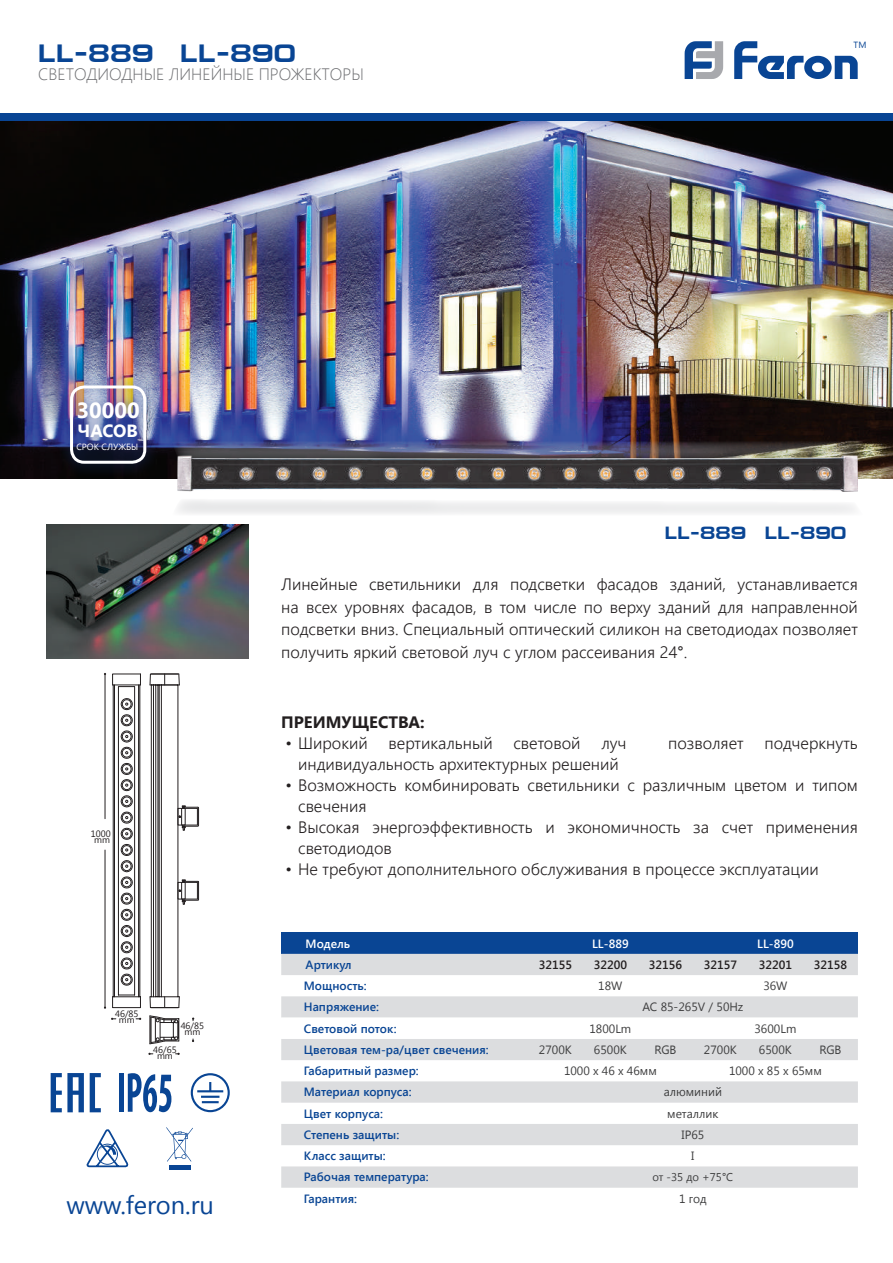
<style>
.page{position:relative;width:893px;height:1263px;background:#fff}
.page>*{position:absolute;margin:0;border:0;box-sizing:border-box;transform-origin:0 0}
.t1{font:700 25.5px "Europe Ext";color:#094594}
.t2{font:25.5px "Segoe UI";color:#094594}
.t3{font:700 21.9px "Segoe UI";color:#fff}
.t4{font:700 18px "Europe Ext";color:#094594}
.t5{font:700 17.7px "Segoe UI";letter-spacing:-.005em;color:#fff}
.t6{font:300 16.5px/22.5px "Segoe UI";color:#231f20}
.t7{font:300 16.5px "Segoe UI";color:#6c6d70}
.t8{font:700 16.5px "Segoe UI";color:#231f20}
.t9{font:600 12px "Segoe UI";color:#094594}
.t10{font:12px "Segoe UI";color:#3e3e3f}
.t11{font:600 12px "Segoe UI";color:#231f20}
.t12{font:600 12px "Segoe UI";color:#fff}
.t13{font:11.25px "Segoe UI";color:#3e3e3f}
.t14{font:9.15px "Segoe UI";color:#231f20}
.t15{font:9px "Segoe UI";color:#fff}
.t16{font:9px "Segoe UI";color:#094594}
.s1{font-weight:400}
</style>
<div class="page">
<svg style="left:178px;top:500px;width:677px;height:14px"></svg>
<img style="left:0;top:120px;width:893px;height:359px">
<svg style="left:685px;top:41px;width:38px;height:38px"></svg>
<svg style="left:734px;top:41px;width:124px;height:38px"></svg>
<div style="left:0;top:113px;width:893px;height:7px;background:#094594"></div>
<svg style="left:90px;top:1073px;width:11px;height:39px"></svg>
<svg style="left:51px;top:1073px;width:33px;height:39px"></svg>
<hr style="left:169px;top:1165px;width:21px;height:4px;background:#094594">
<svg style="left:166px;top:1127px;width:27px;height:35px"></svg>
<svg style="left:86px;top:1129px;width:43px;height:39px"></svg>
<div style="left:119px;top:1073px;width:5px;height:39px;background:#094594"></div>
<svg style="left:128px;top:1073px;width:43px;height:39px"></svg>
<svg style="left:191px;top:1073px;width:39px;height:39px"></svg>
<div style="left:281px;top:932px;width:247px;height:22px;background:#094594"></div>
<div style="left:528px;top:932px;width:165px;height:22px;background:#094594"></div>
<div style="left:693px;top:932px;width:165px;height:22px;background:#094594"></div>
<svg style="left:281px;top:954px;width:577px;height:234px;fill:#dcdddf"></svg>
<svg style="left:281px;top:1017px;width:577px;height:22px"></svg>
<svg style="left:150px;top:1015px;width:30px;height:29px"></svg>
<svg style="left:112px;top:674px;width:87px;height:334px"></svg>
<hr style="left:105px;top:674px;width:1px;height:145px;background:#231f20">
<hr style="left:105px;top:850px;width:1px;height:158px;background:#231f20">
<img style="left:172px;top:441px;width:692px;height:23px">
<img style="left:177px;top:456px;width:681px;height:35px">
<img style="left:46px;top:524px;width:203px;height:135px">
<div style="left:56px;top:371px;width:105px;height:107px;background:#253f8e;opacity:.75"></div>
<div style="left:70px;top:385px;width:76px;height:79px;border:3px solid #fff;border-radius:13px"></div>
<h1 class="t1" style="left:38px;top:39px;width:259px">LL-889 LL-890</h1>
<p class="t7" style="left:38px;top:62px;width:327px">СВЕТОДИОДНЫЕ ЛИНЕЙНЫЕ ПРОЖЕКТОРЫ</p>
<h2 class="t3" style="left:77px;top:394px;width:65px">30000</h2>
<p class="t5" style="left:78px;top:418px;width:62px">ЧАСОВ</p>
<p class="t15" style="left:76px;top:440px;width:63px">СРОК СЛУЖБЫ</p>
<p class="t16" style="left:854px;top:38px;width:14px">TM</p>
<p class="t4" style="left:665px;top:523px;width:183px">LL-889 LL-890</p>
<p class="t14" style="left:91px;top:827px;width:21px">1000</p>
<p class="t14" style="left:94px;top:833px;width:17px">mm</p>
<p class="t14" style="left:115px;top:1008px;width:25px">46/85</p>
<p class="t14" style="left:119px;top:1014px;width:17px">mm</p>
<p class="t14" style="left:181px;top:1019px;width:25px">46/85</p>
<p class="t14" style="left:184px;top:1025px;width:17px">mm</p>
<p class="t14" style="left:153px;top:1043px;width:25px">46/65</p>
<p class="t14" style="left:157px;top:1049px;width:17px">mm</p>
<h1 class="t2" style="left:66px;top:1187px;width:149px">www.feron.ru</h1>
<p class="t6" style="left:281px;top:573px;width:578px;text-align:justify">Линейные светильники для подсветки фасадов зданий, устанавливается на всех уровнях фасадов, в том числе по верху зданий для направленной подсветки вниз. Специальный оптический силикон на светодиодах позволяет получить яркий световой луч с углом рассеивания 24<span class="s1">°</span>.</p>
<p class="t8" style="left:281px;top:710px;width:145px">ПРЕИМУЩЕСТВА:</p>
<p class="t6" style="left:285px;top:731px;width:84px">• Широкий</p>
<p class="t6" style="left:389px;top:731px;width:106px">вертикальный</p>
<p class="t6" style="left:513px;top:731px;width:68px">световой</p>
<p class="t6" style="left:601px;top:731px;width:27px">луч</p>
<p class="t6" style="left:668px;top:731px;width:77px">позволяет</p>
<p class="t6" style="left:764px;top:731px;width:95px">подчеркнуть</p>
<p class="t6" style="left:298px;top:752px;width:322px">индивидуальность архитектурных решений</p>
<p class="t6" style="left:298px;top:774px;width:561px;line-height:21px;text-indent:-13px">• Возможность комбинировать светильники с различным цветом и типом свечения</p>
<p class="t6" style="left:298px;top:816px;width:561px;line-height:21px;text-indent:-13px">• Высокая энергоэффективность и экономичность за счет применения светодиодов</p>
<p class="t6" style="left:285px;top:857px;width:535px">• Не требуют дополнительного обслуживания в процессе эксплуатации</p>
<p class="t12" style="left:306px;top:935px;width:46px">Модель</p>
<p class="t12" style="left:592px;top:935px;width:38px">LL-889</p>
<p class="t12" style="left:757px;top:935px;width:38px">LL-890</p>
<p class="t9" style="left:306px;top:956px;width:48px">Артикул</p>
<p class="t11" style="left:539px;top:956px;width:35px">32155</p>
<p class="t11" style="left:594px;top:956px;width:35px">32200</p>
<p class="t11" style="left:649px;top:956px;width:35px">32156</p>
<p class="t11" style="left:704px;top:956px;width:35px">32157</p>
<p class="t11" style="left:759px;top:956px;width:35px">32201</p>
<p class="t11" style="left:814px;top:956px;width:35px">32158</p>
<p class="t9" style="left:304px;top:977px;width:64px">Мощность:</p>
<p class="t10" style="left:598px;top:977px;width:26px">18W</p>
<p class="t10" style="left:763px;top:977px;width:26px">36W</p>
<p class="t9" style="left:304px;top:999px;width:77px">Напряжение:</p>
<p class="t10" style="left:642px;top:999px;width:103px">AC 85-265V / 50Hz</p>
<p class="t9" style="left:304px;top:1020px;width:94px">Световой поток:</p>
<p class="t10" style="left:589px;top:1020px;width:43px">1800Lm</p>
<p class="t10" style="left:754px;top:1020px;width:43px">3600Lm</p>
<p class="t9" style="left:304px;top:1041px;width:186px">Цветовая тем-ра/цвет свечения:</p>
<p class="t10" style="left:539px;top:1041px;width:34px">2700K</p>
<p class="t10" style="left:594px;top:1041px;width:34px">6500K</p>
<p class="t10" style="left:654px;top:1041px;width:24px">RGB</p>
<p class="t10" style="left:704px;top:1041px;width:34px">2700K</p>
<p class="t10" style="left:759px;top:1041px;width:34px">6500K</p>
<p class="t10" style="left:819px;top:1041px;width:24px">RGB</p>
<p class="t9" style="left:304px;top:1062px;width:116px">Габаритный размер:</p>
<p class="t10" style="left:564px;top:1062px;width:94px">1000 х 46 х 46мм</p>
<p class="t10" style="left:729px;top:1062px;width:94px">1000 х 85 х 65мм</p>
<p class="t9" style="left:304px;top:1084px;width:109px">Материал корпуса:</p>
<p class="t10" style="left:664px;top:1084px;width:60px">алюминий</p>
<p class="t9" style="left:304px;top:1105px;width:81px">Цвет корпуса:</p>
<p class="t10" style="left:667px;top:1105px;width:53px">металлик</p>
<p class="t9" style="left:304px;top:1126px;width:97px">Степень защиты:</p>
<p class="t10" style="left:681px;top:1126px;width:24px">IP65</p>
<p class="t9" style="left:304px;top:1147px;width:83px">Класс защиты:</p>
<p class="t10" style="left:691px;top:1147px;width:5px">I</p>
<p class="t9" style="left:304px;top:1169px;width:126px">Рабочая температура:</p>
<p class="t13" style="left:653px;top:1169px;width:82px">от -35 до +75°С</p>
<p class="t9" style="left:304px;top:1190px;width:55px">Гарантия:</p>
<p class="t10" style="left:679px;top:1190px;width:29px">1 год</p>
</div>
